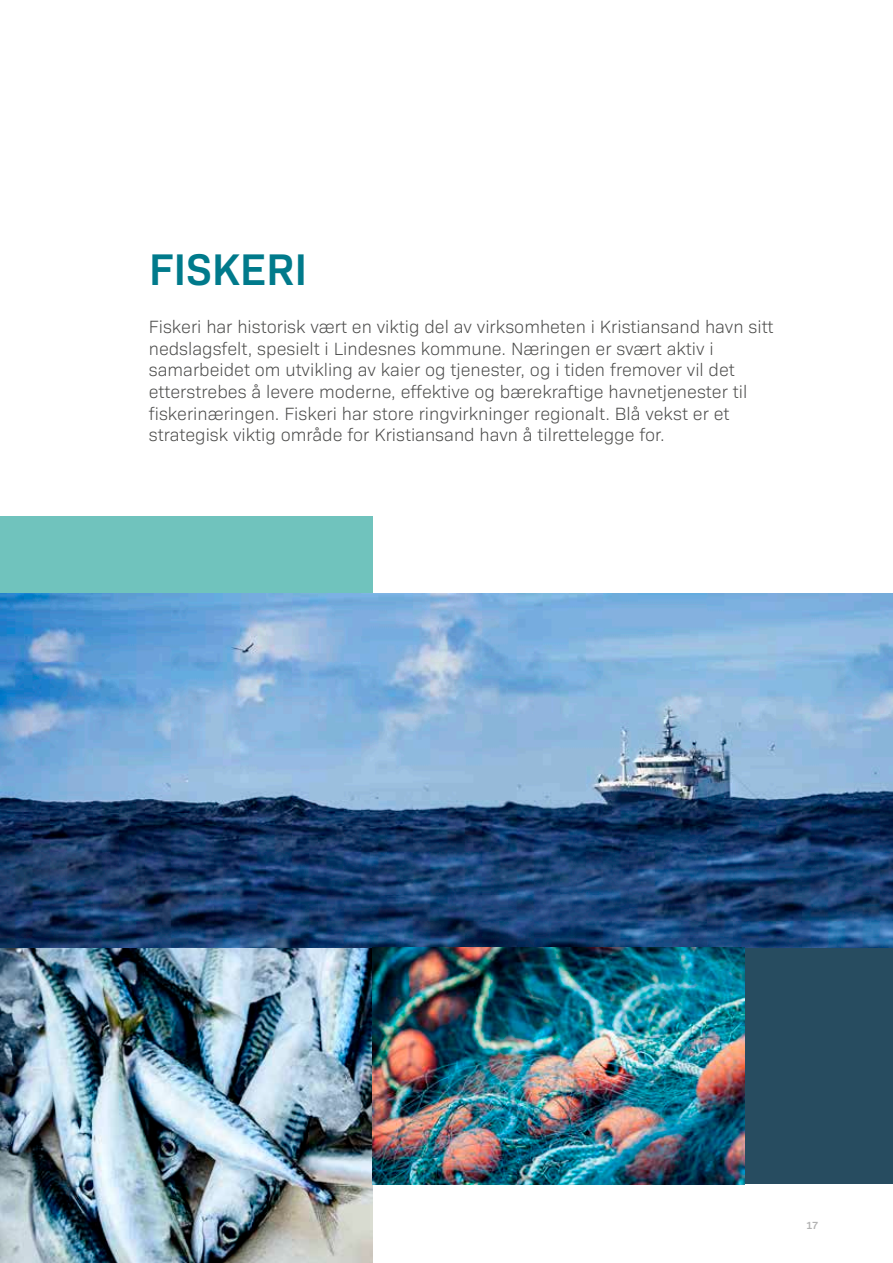
<style>
.page{position:relative;width:893px;height:1263px;background:#fff}
.page>*{position:absolute;margin:0;border:0;box-sizing:border-box;transform-origin:0 0}
.t1{font:600 45px "Bio Sans";color:#007a8b}
.t2{font:300 18px/21.6px "Bio Sans";color:#4b4b4a}
.t3{font:600 10.5px "Bio Sans";color:#b2b2b2}
</style>
<div class="page">
<div style="left:744px;top:947px;width:149px;height:237px;background:#274c60"></div>
<div style="left:0;top:516px;width:372px;height:79px;background:#70c3bd"></div>
<img style="left:0;top:947px;width:372px;height:316px">
<img style="left:0;top:593px;width:893px;height:354px">
<img style="left:372px;top:947px;width:372px;height:237px">
<h1 class="t1" style="left:149px;top:235px;width:160px">FISKERI</h1>
<p class="t2" style="left:149px;top:315px;width:626px">Fiskeri har historisk vært en viktig del av virksomheten i Kristiansand havn sitt nedslagsfelt, spesielt i Lindesnes kommune. Næringen er svært aktiv i samarbeidet om utvikling av kaier og tjenester, og i tiden fremover vil det etterstrebes å levere moderne, effektive og bærekraftige havnetjenester til fiskerinæringen. Fiskeri har store ringvirkninger regionalt. Blå vekst er et strategisk viktig område for Kristiansand havn å tilrettelegge for.</p>
<p class="t3" style="left:806px;top:1217px;width:14px">17</p>
</div>
